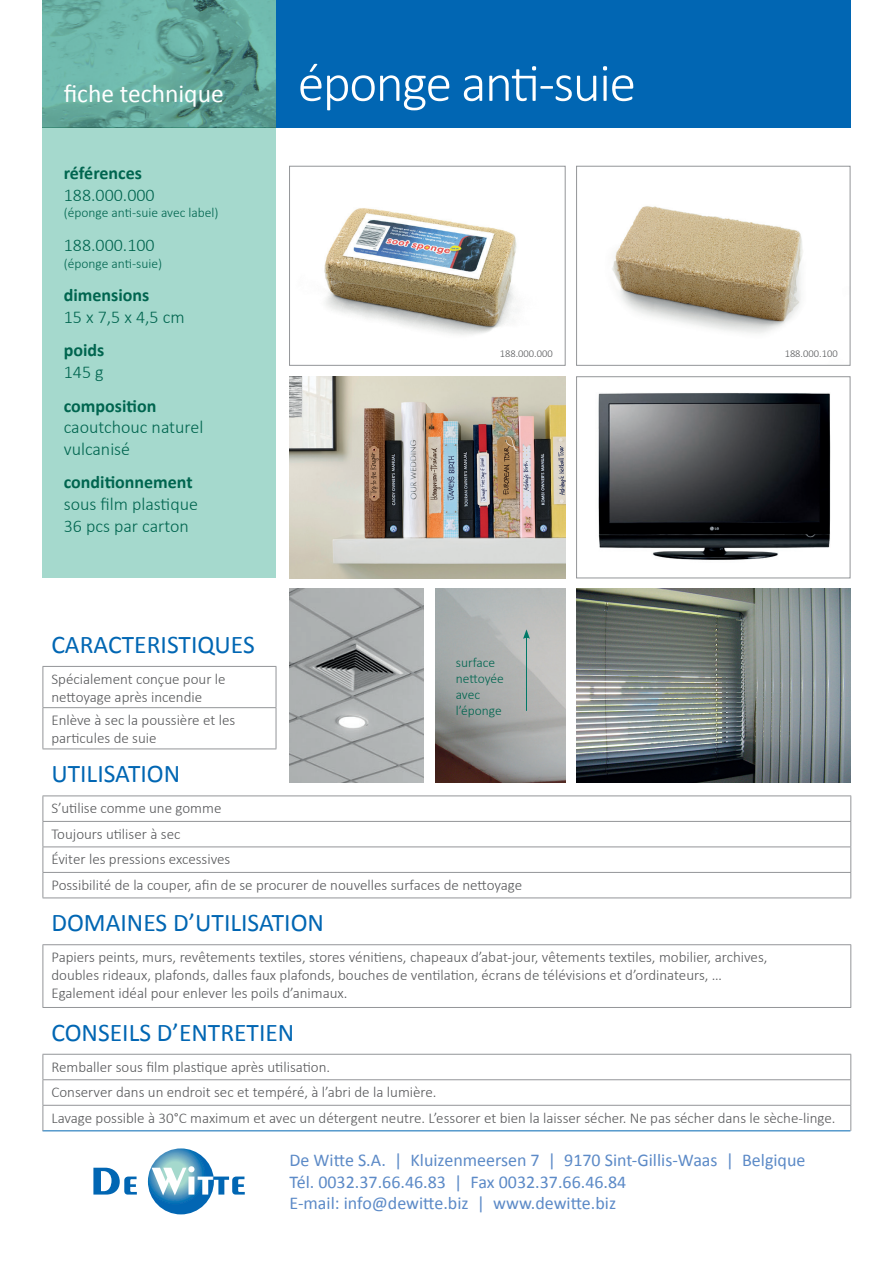
<style>
.page{position:relative;width:893px;height:1263px;background:#fff}
.page>*{position:absolute;margin:0;border:0;box-sizing:border-box;transform-origin:0 0}
.t1{font:300 54px "Calibri";letter-spacing:-.03em;color:#fff}
.t2{font:25.5px "Calibri";color:#0166b3}
.t3{font:25.5px "Calibri";color:#fff}
.t4{font:18px/21.6px "Calibri";color:#5c8ac7}
.t5{font:300 18px/21.6px "Calibri";color:#00654f}
.t6{font:700 18px "Calibri";color:#00654f}
.t7{font:300 15px/25.5px "Calibri";color:#57585a}
.t8{font:300 13.5px/16.2px "Calibri";color:#00654f}
.t9{font:300 10.5px "Calibri";color:#57585a}
</style>
<div class="page">
<svg style="left:93px;top:1168px;width:44px;height:26px"></svg>
<svg style="left:148px;top:1148px;width:97px;height:66px"></svg>
<hr style="left:43px;top:1130px;width:807px;height:1px;background:#0166b3">
<hr style="left:43px;top:1054px;width:808px;height:1px;background:#939598">
<hr style="left:43px;top:1079px;width:808px;height:1px;background:#939598">
<hr style="left:43px;top:1105px;width:808px;height:1px;background:#939598">
<svg style="left:43px;top:1054px;width:1px;height:77px"></svg>
<svg style="left:850px;top:1054px;width:1px;height:77px"></svg>
<div style="left:43px;top:128px;width:233px;height:450px;background:#a5d9cd"></div>
<svg style="left:43px;top:0;width:233px;height:128px;background:#65ab9e"></svg>
<div style="left:276px;top:0;width:574px;height:128px;background:#0166b3"></div>
<img style="left:576px;top:589px;width:274px;height:193px">
<hr style="left:43px;top:944px;width:808px;height:1px;background:#939598">
<hr style="left:43px;top:945px;width:1px;height:62px;background:#939598">
<hr style="left:850px;top:945px;width:1px;height:62px;background:#939598">
<hr style="left:43px;top:1007px;width:808px;height:1px;background:#939598">
<img style="left:289px;top:376px;width:277px;height:202px">
<svg style="left:44px;top:796px;width:806px;height:52px"></svg>
<hr style="left:43px;top:795px;width:808px;height:1px;background:#939598">
<hr style="left:43px;top:821px;width:808px;height:1px;background:#939598">
<hr style="left:43px;top:846px;width:808px;height:1px;background:#939598">
<hr style="left:43px;top:872px;width:808px;height:1px;background:#939598">
<svg style="left:43px;top:796px;width:1px;height:101px"></svg>
<svg style="left:850px;top:796px;width:1px;height:101px"></svg>
<hr style="left:43px;top:897px;width:808px;height:1px;background:#939598">
<img style="left:598px;top:393px;width:233px;height:167px">
<div style="left:576px;top:376px;width:274px;height:202px;border:1px solid #939598"></div>
<img style="left:436px;top:589px;width:130px;height:193px">
<hr style="left:526px;top:636px;width:1px;height:75px;background:#007a68">
<svg style="left:523px;top:629px;width:7px;height:10px"></svg>
<img style="left:289px;top:589px;width:134px;height:193px">
<svg style="left:44px;top:667px;width:232px;height:81px"></svg>
<hr style="left:43px;top:666px;width:233px;height:1px;background:#939598">
<hr style="left:43px;top:667px;width:1px;height:40px;background:#939598">
<hr style="left:276px;top:667px;width:1px;height:40px;background:#939598">
<hr style="left:43px;top:707px;width:233px;height:1px;background:#939598">
<hr style="left:43px;top:708px;width:1px;height:40px;background:#939598">
<hr style="left:276px;top:708px;width:1px;height:40px;background:#939598">
<hr style="left:43px;top:748px;width:233px;height:1px;background:#939598">
<img style="left:612px;top:206px;width:191px;height:128px">
<div style="left:576px;top:166px;width:274px;height:200px;border:1px solid #939598"></div>
<img style="left:324px;top:208px;width:193px;height:127px">
<div style="left:289px;top:166px;width:277px;height:200px;border:1px solid #939598"></div>
<h2 class="t3" style="left:64px;top:77px;width:161px">fiche technique</h2>
<p class="t6" style="left:64px;top:162px;width:80px">références</p>
<p class="t5" style="left:64px;top:183px;width:92px">188.000.000</p>
<p class="t8" style="left:64px;top:204px;width:156px">(éponge anti-suie avec label)</p>
<p class="t5" style="left:64px;top:233px;width:92px">188.000.100</p>
<p class="t8" style="left:64px;top:254px;width:100px">(éponge anti-suie)</p>
<p class="t6" style="left:64px;top:284px;width:87px">dimensions</p>
<p class="t5" style="left:64px;top:305px;width:122px">15 x 7,5 x 4,5 cm</p>
<p class="t6" style="left:64px;top:339px;width:42px">poids</p>
<p class="t5" style="left:64px;top:360px;width:41px">145 g</p>
<p class="t6" style="left:64px;top:394px;width:94px">composition</p>
<p class="t5" style="left:64px;top:416px;width:141px">caoutchouc naturel vulcanisé</p>
<p class="t6" style="left:64px;top:471px;width:130px">conditionnement</p>
<p class="t5" style="left:64px;top:492px;width:136px">sous film plastique<br>36 pcs par carton</p>
<h2 class="t2" style="left:51px;top:628px;width:205px">CARACTERISTIQUES</h2>
<p class="t7" style="left:51px;top:669px;width:176px;line-height:18px">Spécialement conçue pour le nettoyage après incendie</p>
<p class="t7" style="left:51px;top:710px;width:185px;line-height:18px">Enlève à sec la poussière et les particules de suie</p>
<h1 class="t1" style="left:298px;top:49px;width:340px">éponge anti-suie</h1>
<p class="t9" style="left:500px;top:347px;width:55px">188.000.000</p>
<p class="t9" style="left:785px;top:347px;width:55px">188.000.100</p>
<p class="t8" style="left:456px;top:653px;width:49px">surface nettoyée avec l’éponge</p>
<h2 class="t2" style="left:51px;top:758px;width:130px">UTILISATION</h2>
<p class="t7" style="left:51px;top:795px;width:472px">S’utilise comme une gomme<br>Toujours utiliser à sec<br>Éviter les pressions excessives<br>Possibilité de la couper, afin de se procurer de nouvelles surfaces de nettoyage</p>
<h2 class="t2" style="left:51px;top:907px;width:274px">DOMAINES D’UTILISATION</h2>
<p class="t7" style="left:51px;top:947px;width:718px;line-height:18px">Papiers peints, murs, revêtements textiles, stores vénitiens, chapeaux d’abat-jour, vêtements textiles, mobilier, archives, doubles rideaux, plafonds, dalles faux plafonds, bouches de ventilation, écrans de télévisions et d’ordinateurs, …<br>Egalement idéal pour enlever les poils d’animaux.</p>
<h2 class="t2" style="left:51px;top:1016px;width:244px">CONSEILS D’ENTRETIEN</h2>
<p class="t7" style="left:51px;top:1053px;width:785px">Remballer sous film plastique après utilisation.<br>Conserver dans un endroit sec et tempéré, à l’abri de la lumière.<br>Lavage possible à 30°C maximum et avec un détergent neutre. L’essorer et bien la laisser sécher. Ne pas sécher dans le sèche-linge.</p>
<p class="t4" style="left:290px;top:1149px;width:517px">De Witte S.A. | Kluizenmeersen 7 | 9170 Sint-Gillis-Waas | Belgique<br>Tél. 0032.37.66.46.83 | Fax 0032.37.66.46.84<br>E-mail: info@dewitte.biz | www.dewitte.biz</p>
</div>
